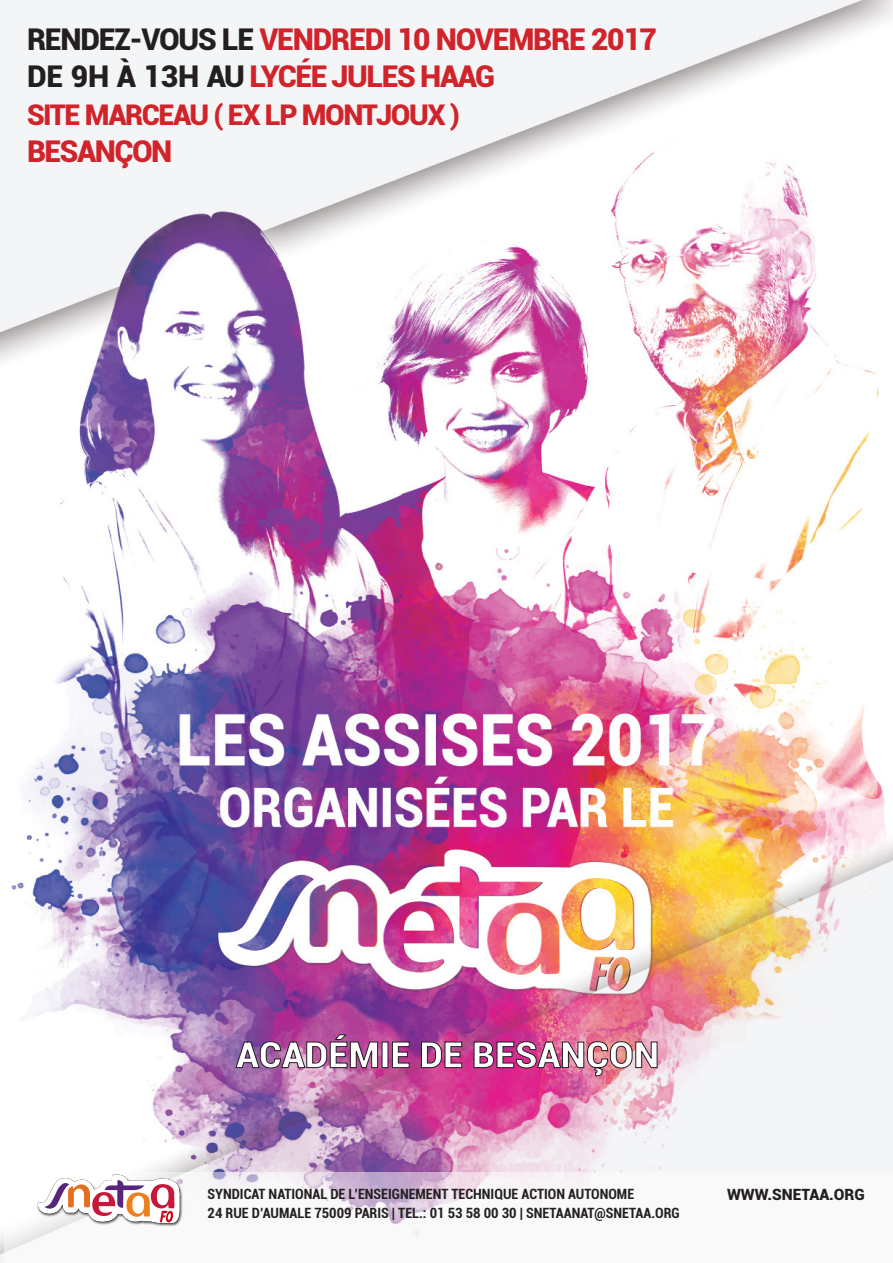
<style>
.page{position:relative;width:893px;height:1263px;background:#fff}
.page>*{position:absolute;margin:0;border:0;box-sizing:border-box;transform-origin:0 0}
.t1{font:900 30px "Roboto";letter-spacing:-.04em;color:#d1232a}
.t2{font:900 28.5px "Roboto";letter-spacing:-.05em;color:#d1232a}
.t3{font:900 15.52px "Roboto";color:#231f20}
.t4{font:700 condensed 14.17px "Roboto";color:#231f20}
.s1{color:#231f20}
</style>
<div class="page">
<img style="left:0;top:0;width:893px;height:1263px">
<img style="left:235px;top:964px;width:423px;height:151px">
<div style="left:4px;top:1172px;width:889px;height:91px;background:#fff"></div>
<img style="left:35px;top:1172px;width:148px;height:64px">
<p class="t1" style="left:27px;top:18px;width:631px"><span class="s1">RENDEZ-VOUS LE</span> VENDREDI 10 NOVEMBRE 2017</p>
<p class="t1" style="left:27px;top:55px;width:470px"><span class="s1">DE 9H À 13H AU</span> LYCÉE JULES HAAG</p>
<p class="t2" style="left:27px;top:94px;width:434px">SITE MARCEAU ( EX LP MONTJOUX )</p>
<p class="t1" style="left:27px;top:130px;width:147px">BESANÇON</p>
<p class="t4" style="left:208px;top:1184px;width:428px">SYNDICAT NATIONAL DE L’ENSEIGNEMENT TECHNIQUE ACTION AUTONOME</p>
<p class="t4" style="left:208px;top:1203px;width:474px">24 RUE D’AUMALE 75009 PARIS | TEL.: 01 53 58 00 30 | SNETAANAT@SNETAA.ORG</p>
<p class="t3" style="left:727px;top:1184px;width:139px">WWW.SNETAA.ORG</p>
</div>
